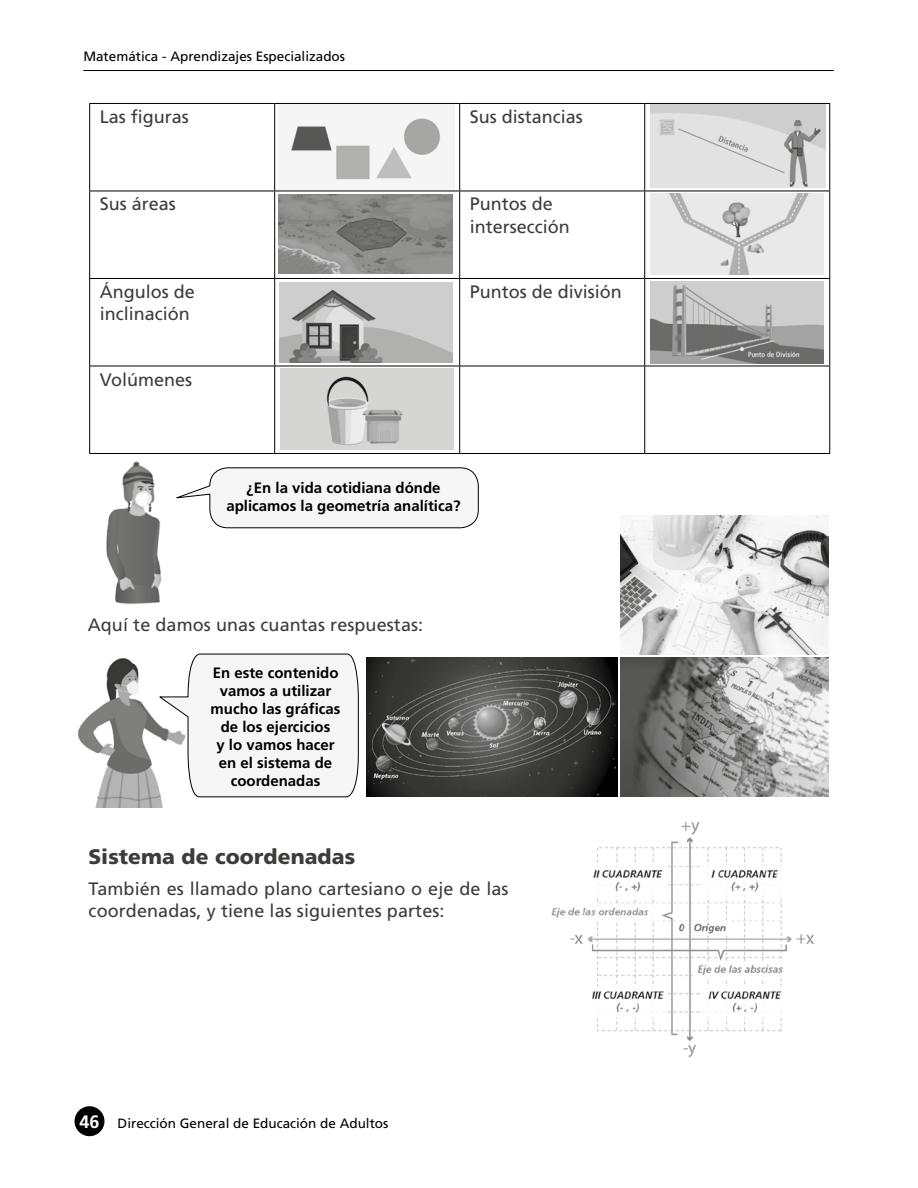
<style>
.page{position:relative;width:918px;height:1188px;background:#fff}
.page>*{position:absolute;margin:0;border:0;box-sizing:border-box;transform-origin:0 0}
.t1{font:900 21px "Frutiger";letter-spacing:.005em;color:#3c3c3b}
.t2{font:18px/22.5px "Frutiger";letter-spacing:.005em;color:#3c3c3b}
.t3{font:700 15px/18px "Frutiger";color:#000;text-align:center}
.t4{font:13.5px "Frutiger";color:#000}
.s1{font-weight:700;font-size:18px;color:#fff}
</style>
<div class="page">
<hr style="left:83px;top:70px;width:751px;height:1px;background:#000">
<div style="left:75px;top:1106px;width:29px;height:30px;background:#000;border-radius:50%"></div>
<hr style="left:89px;top:103px;width:186px;height:1px;background:#000">
<hr style="left:89px;top:104px;width:1px;height:87px;background:#000">
<hr style="left:275px;top:103px;width:185px;height:1px;background:#000">
<hr style="left:274px;top:104px;width:1px;height:87px;background:#000">
<hr style="left:460px;top:103px;width:185px;height:1px;background:#000">
<hr style="left:459px;top:104px;width:1px;height:87px;background:#000">
<hr style="left:645px;top:103px;width:185px;height:1px;background:#000">
<hr style="left:644px;top:104px;width:1px;height:87px;background:#000">
<hr style="left:829px;top:104px;width:1px;height:87px;background:#000">
<hr style="left:89px;top:191px;width:186px;height:1px;background:#000">
<hr style="left:89px;top:191px;width:1px;height:87px;background:#000">
<hr style="left:275px;top:191px;width:185px;height:1px;background:#000">
<hr style="left:274px;top:191px;width:1px;height:87px;background:#000">
<hr style="left:460px;top:191px;width:185px;height:1px;background:#000">
<hr style="left:459px;top:191px;width:1px;height:87px;background:#000">
<hr style="left:645px;top:191px;width:185px;height:1px;background:#000">
<hr style="left:644px;top:191px;width:1px;height:87px;background:#000">
<hr style="left:829px;top:191px;width:1px;height:87px;background:#000">
<hr style="left:89px;top:278px;width:186px;height:1px;background:#000">
<hr style="left:89px;top:279px;width:1px;height:87px;background:#000">
<hr style="left:275px;top:278px;width:185px;height:1px;background:#000">
<hr style="left:274px;top:279px;width:1px;height:87px;background:#000">
<hr style="left:460px;top:278px;width:185px;height:1px;background:#000">
<hr style="left:459px;top:279px;width:1px;height:87px;background:#000">
<hr style="left:645px;top:278px;width:185px;height:1px;background:#000">
<hr style="left:644px;top:279px;width:1px;height:87px;background:#000">
<hr style="left:829px;top:279px;width:1px;height:87px;background:#000">
<hr style="left:89px;top:366px;width:186px;height:1px;background:#000">
<hr style="left:89px;top:366px;width:1px;height:87px;background:#000">
<hr style="left:275px;top:366px;width:185px;height:1px;background:#000">
<hr style="left:274px;top:366px;width:1px;height:87px;background:#000">
<hr style="left:460px;top:366px;width:185px;height:1px;background:#000">
<hr style="left:459px;top:366px;width:1px;height:87px;background:#000">
<hr style="left:645px;top:366px;width:185px;height:1px;background:#000">
<hr style="left:644px;top:366px;width:1px;height:87px;background:#000">
<hr style="left:829px;top:366px;width:1px;height:87px;background:#000">
<hr style="left:89px;top:453px;width:186px;height:1px;background:#000">
<hr style="left:275px;top:453px;width:185px;height:1px;background:#000">
<hr style="left:460px;top:453px;width:185px;height:1px;background:#000">
<hr style="left:645px;top:453px;width:185px;height:1px;background:#000">
<img style="left:651px;top:105px;width:175px;height:83px">
<img style="left:291px;top:118px;width:150px;height:62px">
<img style="left:279px;top:195px;width:174px;height:79px">
<img style="left:651px;top:193px;width:173px;height:82px">
<img style="left:279px;top:283px;width:173px;height:80px">
<img style="left:651px;top:281px;width:173px;height:82px">
<img style="left:281px;top:369px;width:172px;height:81px">
<img style="left:106px;top:461px;width:56px;height:143px">
<svg style="left:176px;top:467px;width:303px;height:62px"></svg>
<img style="left:620px;top:516px;width:209px;height:139px">
<img style="left:367px;top:658px;width:250px;height:139px">
<img style="left:620px;top:658px;width:208px;height:138px">
<img style="left:77px;top:658px;width:86px;height:149px">
<svg style="left:157px;top:653px;width:202px;height:145px"></svg>
<img style="left:551px;top:821px;width:263px;height:237px">
<p class="t4" style="left:83px;top:49px;width:263px">Matemática - Aprendizajes Especializados</p>
<p class="t2" style="left:100px;top:106px;width:91px">Las figuras</p>
<p class="t2" style="left:470px;top:106px;width:115px">Sus distancias</p>
<p class="t2" style="left:100px;top:193px;width:78px">Sus áreas</p>
<p class="t2" style="left:470px;top:193px;width:102px">Puntos de intersección</p>
<p class="t2" style="left:100px;top:281px;width:97px">Ángulos de inclinación</p>
<p class="t2" style="left:470px;top:281px;width:154px">Puntos de división</p>
<p class="t2" style="left:100px;top:368px;width:94px">Volúmenes</p>
<p class="t3" style="left:226px;top:479px;width:236px">¿En la vida cotidiana dónde aplicamos la geometría analítica?</p>
<p class="t2" style="left:88px;top:613px;width:337px">Aquí te damos unas cuantas respuestas:</p>
<p class="t3" style="left:211px;top:664px;width:132px">En este contenido vamos a utilizar mucho las gráficas de los ejercicios<br>y lo vamos hacer en el sistema de coordenadas</p>
<p class="t1" style="left:89px;top:843px;width:268px">Sistema de coordenadas</p>
<p class="t2" style="left:89px;top:877px;width:421px">También es llamado plano cartesiano o eje de las coordenadas, y tiene las siguientes partes:</p>
<p class="t4" style="left:80px;top:1115px;width:310px"><span class="s1">46</span> Dirección General de Educación de Adultos</p>
</div>
